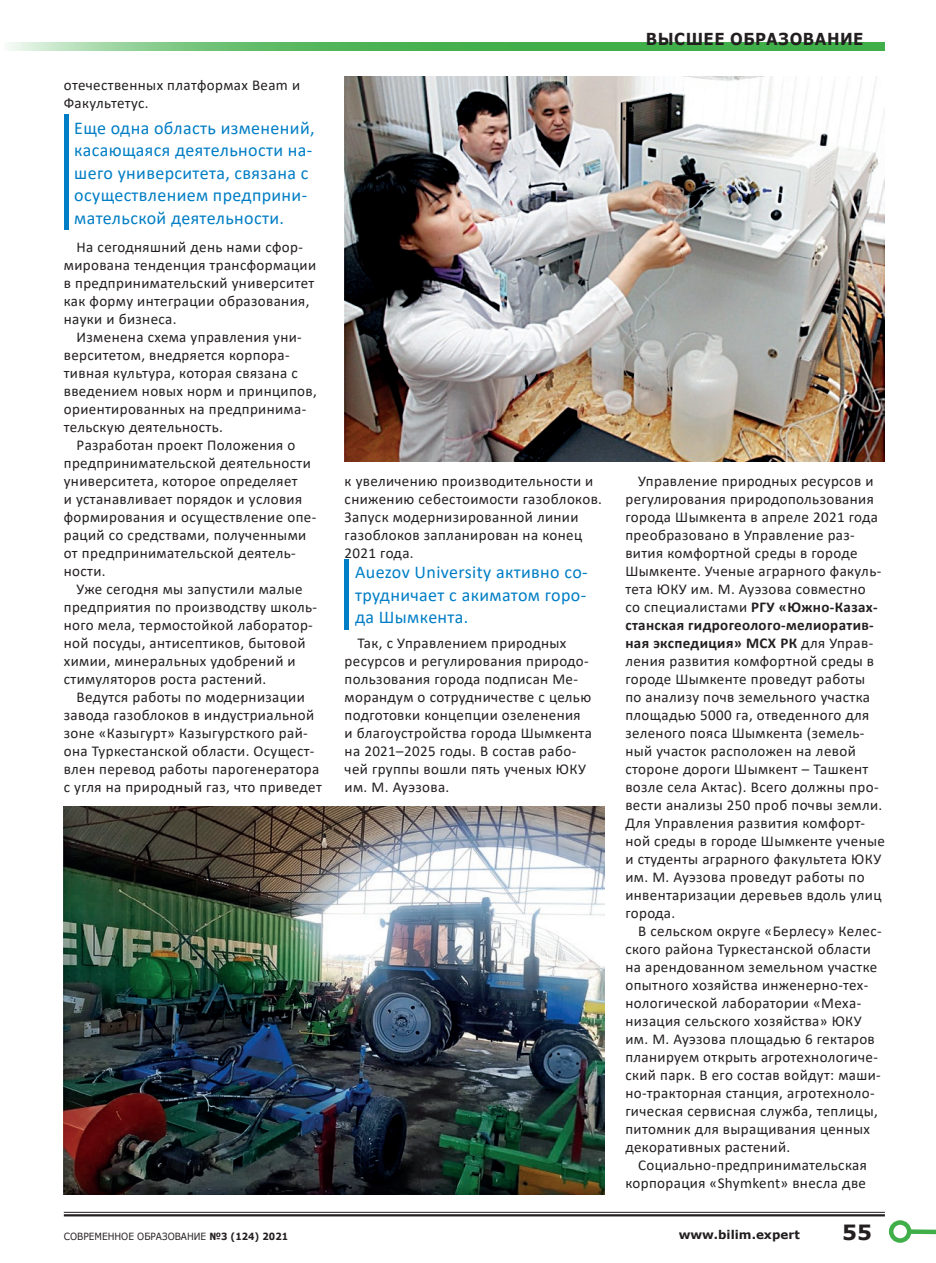
<style>
.page{position:relative;width:936px;height:1263px;background:#fff}
.page>*{position:absolute;margin:0;border:0;box-sizing:border-box;transform-origin:0 0}
.t1{font:700 21px "Verdana";color:#231f20}
.t2{font:18px/22.5px "Calibri";letter-spacing:.02em;color:#007ec5}
.t3{font:700 16.5px "Verdana";letter-spacing:.03em;color:#231f20;scale:.91 1}
.t4{font:15px/18px "Calibri";letter-spacing:.025em;color:#231f20}
.t5{font:700 12px "Verdana";color:#231f20}
.t6{font:9.9px "Verdana";color:#231f20;scale:.91 1}
.s1{font-weight:700}
</style>
<div class="page">
<hr style="left:64px;top:114px;width:4px;height:116px;background:#007ec5">
<div style="left:344px;top:559px;width:5px;height:70px;background:#007ec5"></div>
<img style="left:344px;top:76px;width:540px;height:385px">
<img style="left:64px;top:806px;width:540px;height:389px">
<hr style="left:64px;top:1212px;width:820px;height:1px;background:#231f20">
<hr style="left:64px;top:1214px;width:820px;height:2px;background:#231f20">
<svg style="left:8px;top:43px;width:876px;height:8px;background:#5eba65"></svg>
<div style="left:909px;top:1229px;width:26px;height:5px;background:#40ae49"></div>
<div style="left:888px;top:1220px;width:23px;height:23px;border:4px solid #40ae49;border-radius:50%"></div>
<p class="t4" style="left:64px;top:76px;width:238px">отечественных платформах Beam и<br>Факультетус.</p>
<p class="t2" style="left:74px;top:116px;width:242px">Еще одна область изменений, касающаяся деятельности на&shy;шего университета, связана с осуществлением предприни&shy;мательской деятельности.</p>
<p class="t4" style="left:64px;top:238px;width:254px;text-indent:13px">На сегодняшний день нами сфор&shy;мирована тенденция трансформации в предпринимательский университет как форму интеграции образования, науки и бизнеса.</p>
<p class="t4" style="left:64px;top:328px;width:254px;text-indent:13px">Изменена схема управления уни&shy;верситетом, внедряется корпора&shy;тивная культура, которая связана с введением новых норм и принципов, ориентированных на предпринима&shy;тельскую деятельность.</p>
<p class="t4" style="left:64px;top:436px;width:254px;text-indent:13px">Разработан проект Положения о предпринимательской деятельности университета, которое определяет<br>и устанавливает порядок и условия формирования и осуществление опе&shy;раций со средствами, полученными от предпринимательской деятель&shy;ности.</p>
<p class="t4" style="left:64px;top:580px;width:255px;text-indent:13px">Уже сегодня мы запустили малые предприятия по производству школь&shy;ного мела, термостойкой лаборатор&shy;ной посуды, антисептиков, бытовой химии, минеральных удобрений и стимуляторов роста растений.</p>
<p class="t4" style="left:64px;top:688px;width:259px;text-indent:13px">Ведутся работы по модернизации завода газоблоков в индустриальной зоне «Казыгурт» Казыгурсткого рай&shy;она Туркестанской области. Осущест&shy;влен перевод работы парогенератора с угля на природный газ, что приведет</p>
<p class="t4" style="left:344px;top:472px;width:259px">к увеличению производительности и снижению себестоимости газоблоков.<br>Запуск модернизированной линии газоблоков запланирован на конец<br>2021 года.</p>
<p class="t2" style="left:355px;top:561px;width:234px;text-align:justify">Auezov University активно со&shy;трудничает с акиматом горо&shy;да Шымкента.</p>
<p class="t4" style="left:344px;top:634px;width:249px;text-indent:13px">Так, с Управлением природных ресурсов и регулирования природо&shy;пользования города подписан Ме&shy;морандум о сотрудничестве с целью подготовки концепции озеленения и благоустройства города Шымкента на 2021–2025 годы. В состав рабо&shy;чей группы вошли пять ученых ЮКУ им. М. Ауэзова.</p>
<p class="t3" style="left:646px;top:27px;width:240px">ВЫСШЕЕ ОБРАЗОВАНИЕ</p>
<p class="t4" style="left:625px;top:472px;width:261px;text-indent:13px">Управление природных ресурсов и регулирования природопользования города Шымкента в апреле 2021 года преобразовано в Управление раз&shy;вития комфортной среды в городе Шымкенте. Ученые аграрного факуль&shy;тета ЮКУ им. М. Ауэзова совместно<br>со специалистами <span class="s1">РГУ «Южно-Казах&shy;станская гидрогеолого-мелиоратив&shy;ная экспедиция» МСХ РК</span> для Управ&shy;ления развития комфортной среды в городе Шымкенте проведут работы<br>по анализу почв земельного участка площадью 5000 га, отведенного для зеленого пояса Шымкента (земель&shy;ный участок расположен на левой стороне дороги Шымкент – Ташкент возле села Актас). Всего должны про&shy;вести анализы 250 проб почвы земли.<br>Для Управления развития комфорт&shy;ной среды в городе Шымкенте ученые и студенты аграрного факультета ЮКУ им. М. Ауэзова проведут работы по инвентаризации деревьев вдоль улиц города.</p>
<p class="t4" style="left:625px;top:922px;width:258px;text-indent:13px">В сельском округе «Берлесу» Келес&shy;ского района Туркестанской области на арендованном земельном участке опытного хозяйства инженерно-тех&shy;нологической лаборатории «Меха&shy;низация сельского хозяйства» ЮКУ им. М. Ауэзова площадью 6 гектаров планируем открыть агротехнологиче&shy;ский парк. В его состав войдут: маши&shy;но-тракторная станция, агротехноло&shy;гическая сервисная служба, теплицы, питомник для выращивания ценных декоративных растений.</p>
<p class="t4" style="left:625px;top:1156px;width:243px;text-align:right">Социально-предпринимательская корпорация «Shymkent» внесла две</p>
<p class="t6" style="left:64px;top:1229px;width:248px">СОВРЕМЕННОЕ ОБРАЗОВАНИЕ <span class="s1">№3 (124) 2021</span></p>
<p class="t5" style="left:678px;top:1226px;width:123px">www.bilim.expert</p>
<h1 class="t1" style="left:842px;top:1217px;width:31px">55</h1>
</div>
